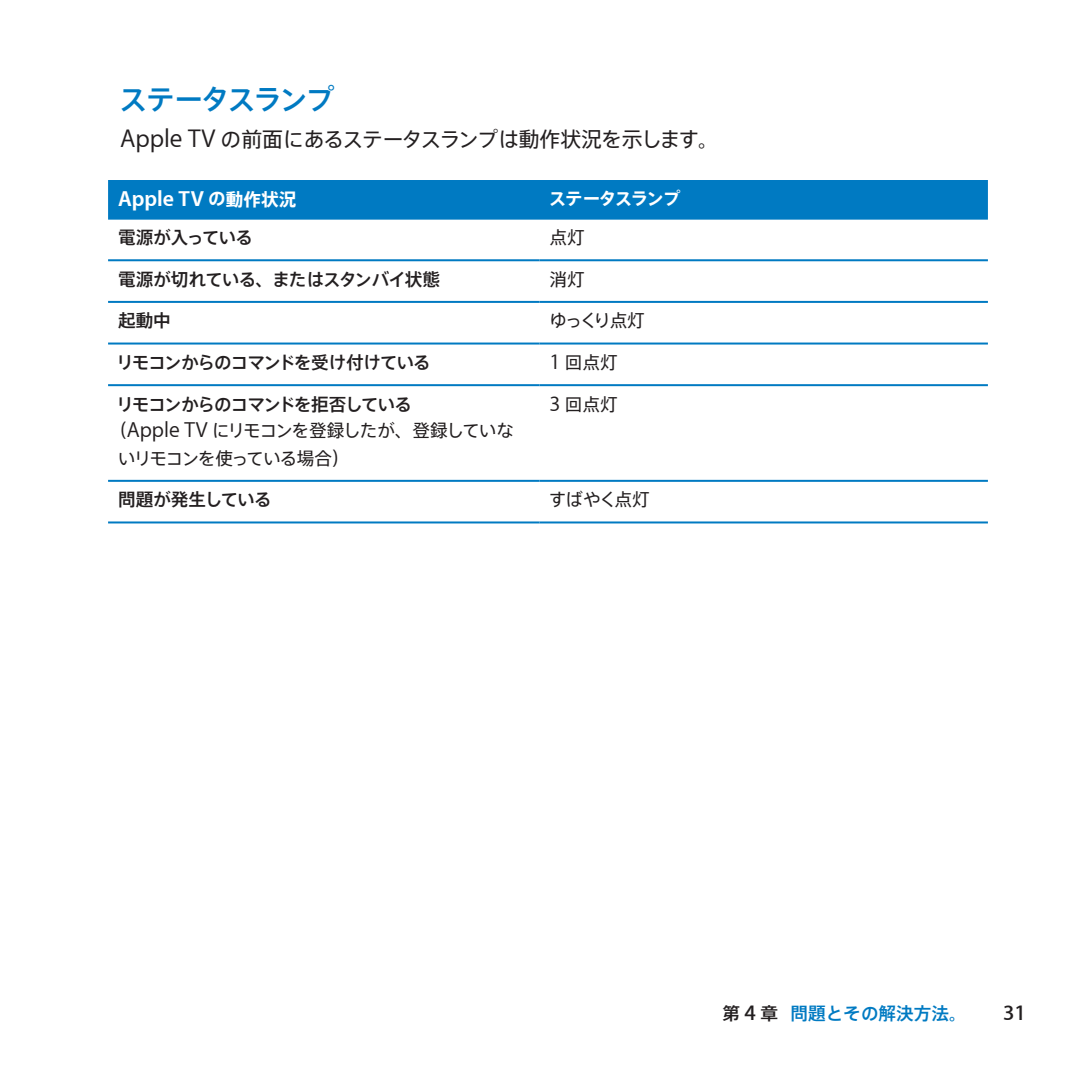
<style>
.page{position:relative;width:1078px;height:1078px;background:#fff}
.page>*{position:absolute;margin:0;border:0;box-sizing:border-box;transform-origin:0 0}
.t1{font:500 28.8px "Axis Std";letter-spacing:-.08em;color:#007ac2}
.t2{font:700 22px "Myriad Set";color:#fff}
.t3{font:600 22px "Myriad Set";color:#231f20}
.t4{font:20.8px "Axis Std";letter-spacing:-.03em;color:#231f20}
.t5{font:17.6px/26px "Axis Std";letter-spacing:-.06em;color:#231f20}
.t6{font:500 17.6px "Axis Std";letter-spacing:-.04em;color:#231f20}
.t7{font:500 17.6px "Axis Std";letter-spacing:-.06em;color:#231f20}
.t8{font:500 17.6px "Axis Std";color:#007ac2}
.t9{font:700 17.6px "Axis Std";letter-spacing:-.08em;color:#fff}
.s1{font-family:"Myriad Set Text";font-size:26px}
.s2{font-family:"Axis Std";font-size:17.6px}
.s3{font-family:"Myriad Set Text";font-size:22px}
.s4{font-weight:500}
.s5{color:#231f20}
.s6{font-family:"Myriad Set";font-weight:600;font-size:22px;color:#231f20}
</style>
<div class="page">
<div style="left:108px;top:180px;width:879px;height:39px;background:#007ac2"></div>
<hr style="left:108px;top:301px;width:431px;height:2px;background:#007ac2">
<hr style="left:539px;top:301px;width:448px;height:2px;background:#007ac2">
<hr style="left:108px;top:342px;width:431px;height:2px;background:#007ac2">
<hr style="left:539px;top:342px;width:448px;height:2px;background:#007ac2">
<hr style="left:108px;top:384px;width:431px;height:2px;background:#007ac2">
<hr style="left:539px;top:384px;width:448px;height:2px;background:#007ac2">
<hr style="left:108px;top:479px;width:431px;height:2px;background:#007ac2">
<hr style="left:539px;top:479px;width:448px;height:2px;background:#007ac2">
<hr style="left:108px;top:521px;width:431px;height:2px;background:#007ac2">
<hr style="left:539px;top:521px;width:448px;height:2px;background:#007ac2">
<hr style="left:108px;top:259px;width:431px;height:2px;background:#007ac2">
<hr style="left:539px;top:259px;width:448px;height:2px;background:#007ac2">
<h1 class="t1" style="left:119px;top:78px;width:217px">ステータスランプ</h1>
<p class="t4" style="left:120px;top:124px;width:600px"><span class="s1">Apple TV</span> の前面にあるステータスランプは動作状況を示します。</p>
<p class="t2" style="left:118px;top:184px;width:180px">Apple TV <span class="s2">の動作状況</span></p>
<p class="t9" style="left:548px;top:185px;width:133px">ステータスランプ</p>
<p class="t6" style="left:118px;top:224px;width:136px">電源が入っている</p>
<p class="t5" style="left:549px;top:223px;width:37px">点灯</p>
<p class="t6" style="left:118px;top:266px;width:323px">電源が切れている、またはスタンバイ状態</p>
<p class="t5" style="left:549px;top:265px;width:37px">消灯</p>
<p class="t6" style="left:118px;top:307px;width:54px">起動中</p>
<p class="t5" style="left:549px;top:306px;width:97px">ゆっくり点灯</p>
<p class="t7" style="left:116px;top:349px;width:316px">リモコンからのコマンドを受け付けている</p>
<p class="t5" style="left:549px;top:348px;width:70px"><span class="s3">1</span> 回点灯</p>
<p class="t5" style="left:109px;top:390px;width:406px;text-indent:7px"><span class="s4">リモコンからのコマンドを拒否している<br></span>（<span class="s3">Apple TV</span> にリモコンを登録したが、登録していな</p>
<p class="t5" style="left:118px;top:444px;width:233px">いリモコンを使っている場合）</p>
<p class="t5" style="left:549px;top:390px;width:70px"><span class="s3">3</span> 回点灯</p>
<p class="t6" style="left:118px;top:486px;width:155px">問題が発生している</p>
<p class="t5" style="left:548px;top:485px;width:103px">すばやく点灯</p>
<p class="t8" style="left:722px;top:999px;width:245px"><span class="s5">第</span> <span class="s6">4</span> <span class="s5">章</span> 問題とその解決方法。</p>
<p class="t3" style="left:1002px;top:998px;width:24px">31</p>
</div>
